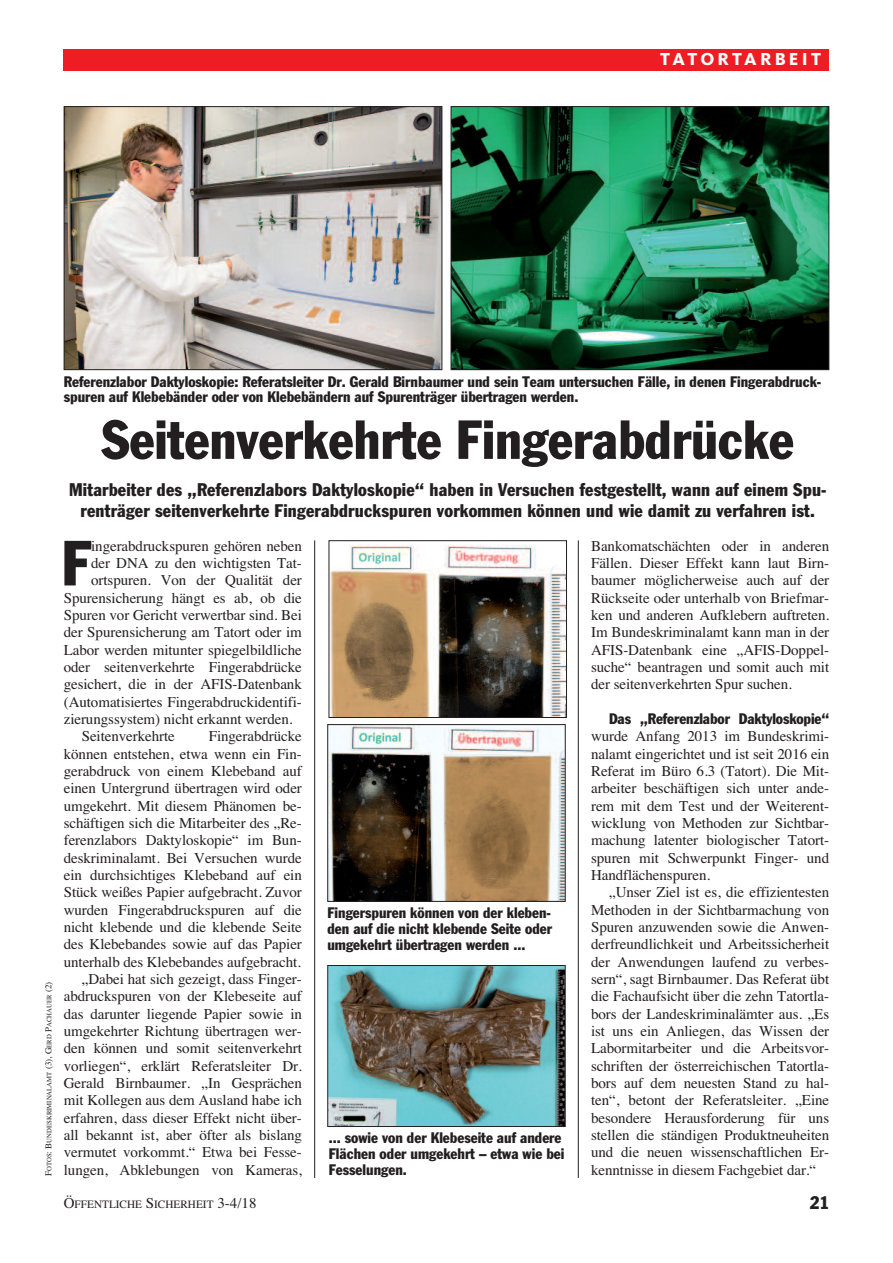
<style>
.page{position:relative;width:893px;height:1263px;background:#fff}
.page>*{position:absolute;margin:0;border:0;box-sizing:border-box;transform-origin:0 0}
.t1{font:condensed 62.7px "Franklin Gothic";color:#231f20}
.t2{font:condensed 54px "Franklin Gothic";color:#231f20}
.t3{font:condensed 18px/21.6px "Franklin Gothic";letter-spacing:.01em;color:#231f20;text-align:center}
.t4{font:800 18px "Kievit";letter-spacing:.175em;color:#fff}
.t5{font:15px/17.4px "Times";letter-spacing:-.005em;color:#231f20;text-align:justify}
.t6{font:condensed 15px/15.8px "Franklin Gothic";color:#231f20}
.t7{font:11.25px "Times";color:#231f20}
.t8{font:6.75px "Times";color:#231f20}
.s1{font-size:9px}
.s2{font-size:15px}
</style>
<div class="page">
<hr style="left:314px;top:540px;width:1px;height:638px;background:#231f20">
<div style="left:64px;top:49px;width:765px;height:21px;background:#ee1d23"></div>
<hr style="left:578px;top:540px;width:1px;height:638px;background:#231f20">
<img style="left:66px;top:108px;width:374px;height:260px">
<div style="left:64px;top:106px;width:378px;height:264px;border:1px solid #231f20"></div>
<img style="left:453px;top:108px;width:374px;height:260px">
<div style="left:451px;top:106px;width:378px;height:264px;border:1px solid #231f20"></div>
<img style="left:331px;top:545px;width:234px;height:171px">
<div style="left:329px;top:540px;width:238px;height:178px;border:1px solid #231f20"></div>
<img style="left:329px;top:726px;width:235px;height:174px">
<div style="left:327px;top:724px;width:239px;height:178px;border:1px solid #231f20"></div>
<img style="left:329px;top:967px;width:235px;height:158px">
<div style="left:327px;top:965px;width:239px;height:162px;border:1px solid #231f20"></div>
<p class="t4" style="left:660px;top:53px;width:162px">TATORTARBEIT</p>
<p class="t8" style="left:45px;top:1176px;width:196px;rotate:-90deg"><span class="s1">F</span>OTOS<span class="s1">: B</span>UNDESKRIMINALAMT <span class="s1">(3), G</span>ERD <span class="s1">P</span>ACHAUER <span class="s1">(2)</span></p>
<p class="t6" style="left:64px;top:374px;width:759px">Referenzlabor Daktyloskopie: Referatsleiter Dr. Gerald Birnbaumer und sein Team untersuchen Fälle, in denen Fingerabdruck&shy;spuren auf Klebebänder oder von Klebebändern auf Spurenträger übertragen werden.</p>
<h2 class="t2" style="left:102px;top:420px;width:694px">Seitenverkehrte Fingerabdrücke</h2>
<p class="t3" style="left:69px;top:480px;width:759px">Mitarbeiter des „Referenzlabors Daktyloskopie“ haben in Versuchen festgestellt, wann auf einem Spu&shy;renträger seitenverkehrte Fingerabdruckspuren vorkommen können und wie damit zu verfahren ist.</p>
<h1 class="t1" style="left:62px;top:541px;width:32px">F</h1>
<p class="t5" style="left:91px;top:537px;width:212px">ingerabdruckspuren gehören neben</p>
<p class="t5" style="left:91px;top:554px;width:212px">der DNA zu den wichtigsten Tat-</p>
<p class="t5" style="left:91px;top:572px;width:212px">ortspuren. Von der Qualität der</p>
<p class="t5" style="left:64px;top:589px;width:240px">Spurensicherung hängt es ab, ob die</p>
<p class="t5" style="left:64px;top:606px;width:240px">Spuren vor Gericht verwertbar sind. Bei</p>
<p class="t5" style="left:64px;top:623px;width:240px">der Spurensicherung am Tatort oder im</p>
<p class="t5" style="left:64px;top:641px;width:240px">Labor werden mitunter spiegelbildliche</p>
<p class="t5" style="left:64px;top:658px;width:240px">oder seitenverkehrte Fingerabdrücke</p>
<p class="t5" style="left:64px;top:675px;width:240px">gesichert, die in der AFIS-Datenbank</p>
<p class="t5" style="left:64px;top:693px;width:240px">(Automatisiertes Fingerabdruckidentifi-</p>
<p class="t5" style="left:64px;top:710px;width:230px">zierungssystem) nicht erkannt werden.</p>
<p class="t5" style="left:82px;top:727px;width:95px">Seitenverkehrte</p>
<p class="t5" style="left:64px;top:728px;width:240px;text-align:right">Fingerabdrücke<br>können entstehen, etwa wenn ein Fin&shy;gerabdruck von einem Klebeband auf einen Untergrund übertragen wird oder umgekehrt. Mit diesem Phänomen be&shy;schäftigen sich die Mitarbeiter des „Re&shy;ferenzlabors Daktyloskopie“ im Bun&shy;deskriminalamt. Bei Versuchen wurde ein durchsichtiges Klebeband auf ein Stück weißes Papier aufgebracht. Zuvor wurden Fingerabdruckspuren auf die nicht klebende und die klebende Seite des Klebebandes sowie auf das Papier unterhalb des Klebebandes aufgebracht. „Dabei hat sich gezeigt, dass Finger&shy;abdruckspuren von der Klebeseite auf das darunter liegende Papier sowie in umgekehrter Richtung übertragen wer&shy;den können und somit seitenverkehrt vorliegen“, erklärt Referatsleiter Dr.<br>Gerald Birnbaumer. „In Gesprächen mit Kollegen aus dem Ausland habe ich erfahren, dass dieser Effekt nicht über&shy;all bekannt ist, aber öfter als bislang vermutet vorkommt.“ Etwa bei Fesse&shy;lungen, Abklebungen von Kameras,</p>
<p class="t6" style="left:327px;top:906px;width:226px;text-align:justify">Fingerspuren können von der kleben&shy;den auf die nicht klebende Seite oder umgekehrt übertragen werden ...</p>
<p class="t6" style="left:329px;top:1131px;width:237px">... sowie von der Klebeseite auf andere<br>Flächen oder umgekehrt – etwa wie bei<br>Fesselungen.</p>
<p class="t5" style="left:591px;top:537px;width:240px">Bankomatschächten oder in anderen Fällen. Dieser Effekt kann laut Birn&shy;baumer möglicherweise auch auf der Rückseite oder unterhalb von Briefmar&shy;ken und anderen Aufklebern auftreten.<br>Im Bundeskriminalamt kann man in der AFIS-Datenbank eine „AFIS-Doppel&shy;suche“ beantragen und somit auch mit der seitenverkehrten Spur suchen.</p>
<p class="t6" style="left:609px;top:712px;width:222px">Das „Referenzlabor Daktyloskopie“</p>
<p class="t5" style="left:591px;top:727px;width:240px">wurde Anfang 2013 im Bundeskrimi&shy;nalamt eingerichtet und ist seit 2016 ein Referat im Büro 6.3 (Tatort). Die Mit&shy;arbeiter beschäftigen sich unter ande&shy;rem mit dem Test und der Weiterent&shy;wicklung von Methoden zur Sichtbar&shy;machung latenter biologischer Tatort&shy;spuren mit Schwerpunkt Finger- und Handflächenspuren.</p>
<p class="t5" style="left:591px;top:883px;width:240px;text-indent:18px">„Unser Ziel ist es, die effizientesten Methoden in der Sichtbarmachung von Spuren anzuwenden sowie die Anwen&shy;derfreundlichkeit und Arbeitssicherheit der Anwendungen laufend zu verbes&shy;sern“, sagt Birnbaumer. Das Referat übt die Fachaufsicht über die zehn Tatortla&shy;bors der Landeskriminalämter aus. „Es ist uns ein Anliegen, das Wissen der Labormitarbeiter und die Arbeitsvor&shy;schriften der österreichischen Tatortla&shy;bors auf dem neuesten Stand zu hal&shy;ten“, betont der Referatsleiter. „Eine besondere Herausforderung für uns stellen die ständigen Produktneuheiten und die neuen wissenschaftlichen Er&shy;kenntnisse in diesem Fachgebiet dar.“</p>
<p class="t7" style="left:64px;top:1198px;width:194px"><span class="s2">Ö</span>FFENTLICHE <span class="s2">S</span>ICHERHEIT <span class="s2">3-4/18</span></p>
<p class="t3" style="left:810px;top:1193px;width:21px">21</p>
</div>
